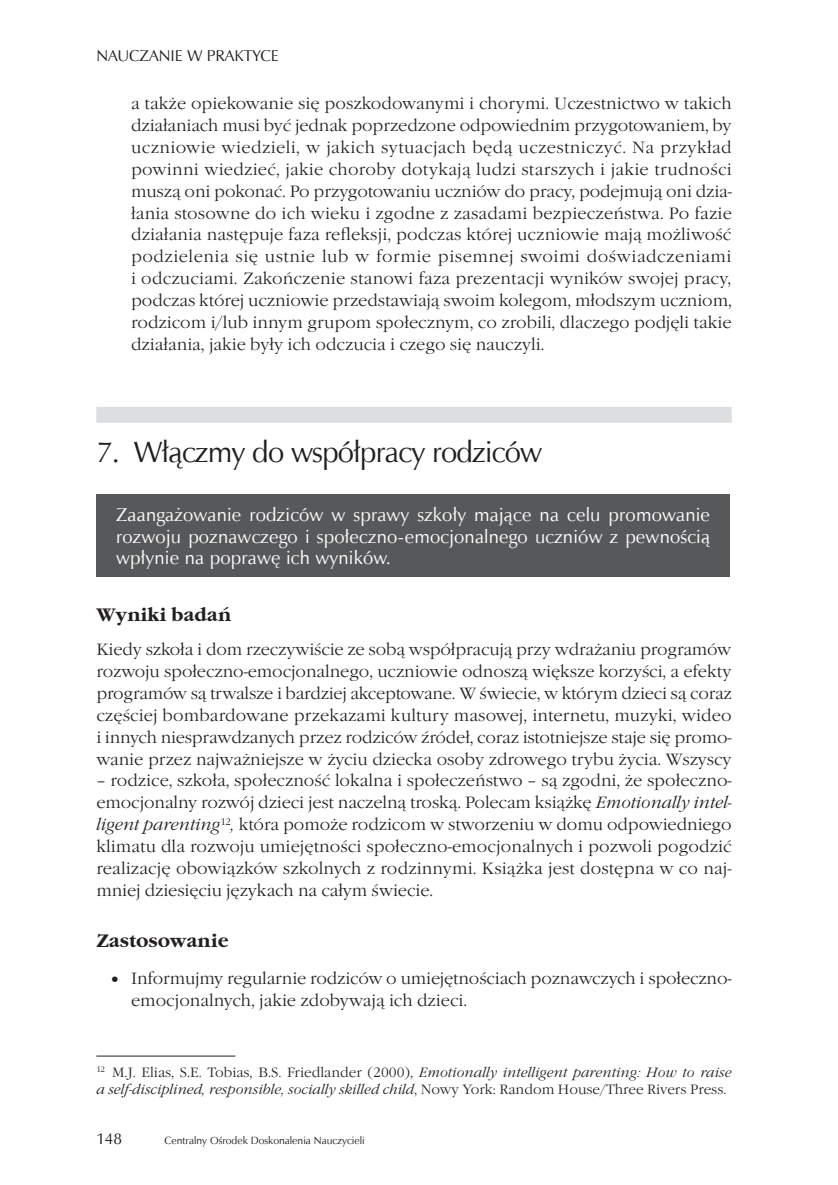
<style>
.page{position:relative;width:838px;height:1185px;background:#fff}
.page>*{position:absolute;margin:0;border:0;box-sizing:border-box;transform-origin:0 0}
.t1{font:29.75px "Zapf Humnst EU";letter-spacing:-.025em;color:#231f20}
.t2{font:18.72px/21.9px "Zapf Humnst EU";letter-spacing:.01em;color:#fff;text-align:justify}
.t3{font:700 18.72px "Garamond Itc TOT";color:#231f20}
.t4{font:16.97px/21.9px "Garamond Itc TOT Ligh";color:#231f20;text-align:justify}
.t5{font:15.75px "Zapf Humnst EU";color:#231f20}
.t6{font:14px "Garamond Itc TOT Ligh Ital";color:#231f20}
.t7{font:14px "Garamond Itc TOT Ligh";color:#231f20}
.t8{font:10.5px "Zapf Humnst EU";color:#231f20}
.s1{font-family:"Garamond Itc TOT Ligh Ital"}
.s2{font-family:"Garamond Itc TOT Ligh"}
</style>
<div class="page">
<div style="left:96px;top:407px;width:635px;height:16px;background:#dcdddf"></div>
<div style="left:96px;top:494px;width:633px;height:83px;background:#57585a"></div>
<hr style="left:96px;top:1055px;width:139px;height:1px;background:#231f20">
<p class="t5" style="left:96px;top:46px;width:24px">Nauc</p>
<p class="t5" style="left:140px;top:46px;width:114px">zan ie w praktyce</p>
<p class="t4" style="left:131px;top:93px;width:602px">a także opiekowanie się poszkodowanymi i chorymi. Uczestnictwo w takich działaniach musi być jednak poprzedzone odpowiednim przygotowaniem, by uczniowie wiedzieli, w jakich sytuacjach będą uczestniczyć. Na przykład powinni wiedzieć, jakie choroby dotykają ludzi starszych i jakie trudności muszą oni pokonać. Po przygotowaniu uczniów do pracy, podejmują oni dzia&shy;łania stosowne do ich wieku i zgodne z zasadami bezpieczeństwa. Po fazie działania następuje faza refleksji, podczas której uczniowie mają możliwość podzielenia się ustnie lub w formie pisemnej swoimi doświadczeniami i odczuciami. Zakończenie stanowi faza prezentacji wyników swojej pracy, podczas której uczniowie przedstawiają swoim kolegom, młodszym uczniom, rodzicom i/lub innym grupom społecznym, co zrobili, dlaczego podjęli takie działania, jakie były ich odczucia i czego się nauczyli.</p>
<h1 class="t1" style="left:96px;top:434px;width:447px">7. Włączmy do współpracy rodziców</h1>
<p class="t2" style="left:116px;top:503px;width:595px">Zaangażowanie rodziców w sprawy szkoły mające na celu promowanie rozwoju poznawczego i społeczno-emocjonalnego uczniów z pewnością wpłynie na poprawę ich wyników.</p>
<p class="t3" style="left:96px;top:604px;width:136px">Wyniki badań</p>
<p class="t4" style="left:96px;top:639px;width:637px">Kiedy szkoła i dom rzeczywiście ze sobą współpracują przy wdrażaniu programów rozwoju społeczno-emocjonalnego, uczniowie odnoszą większe korzyści, a efekty programów są trwalsze i bardziej akceptowane. W świecie, w którym dzieci są coraz częściej bombardowane przekazami kultury masowej, internetu, muzyki, wideo i innych niesprawdzanych przez rodziców źródeł, coraz istotniejsze staje się promo&shy;wanie przez najważniejsze w życiu dziecka osoby zdrowego trybu życia. Wszyscy</p>
<p class="t4" style="left:96px;top:770px;width:637px">– rodzice, szkoła, społeczność lokalna i społeczeństwo – są zgodni, że społeczno&shy;emocjonalny rozwój dzieci jest naczelną troską. Polecam książkę <span class="s1">Emotionally intel&shy;ligent parenting</span><sup>12</sup><span class="s1">,</span> która pomoże rodzicom w stworzeniu w domu odpowiedniego klimatu dla rozwoju umiejętności społeczno-emocjonalnych i pozwoli pogodzić realizację obowiązków szkolnych z rodzinnymi. Książka jest dostępna w co naj&shy;mniej dziesięciu językach na całym świecie.</p>
<p class="t3" style="left:96px;top:930px;width:134px">Zastosowanie</p>
<p class="t4" style="left:131px;top:967px;width:602px;text-indent:-20px">●● Informujmy regularnie rodziców o umiejętnościach poznawczych i społeczno&shy;emocjonalnych, jakie zdobywają ich dzieci.</p>
<p class="t7" style="left:96px;top:1064px;width:636px"><sup>12</sup> M.J. Elias, S.E. Tobias, B.S. Friedlander (2000), <span class="s1">Emotionally intelligent parenting: How to raise</span></p>
<p class="t6" style="left:96px;top:1081px;width:631px">a self-disciplined, responsible, socially skilled child<span class="s2">, Nowy York: Random House/Three Rivers Press.</span></p>
<p class="t5" style="left:96px;top:1128px;width:27px">148</p>
<p class="t8" style="left:165px;top:1133px;width:202px">Centralny Ośrodek Doskonalenia Nauczycieli</p>
</div>
